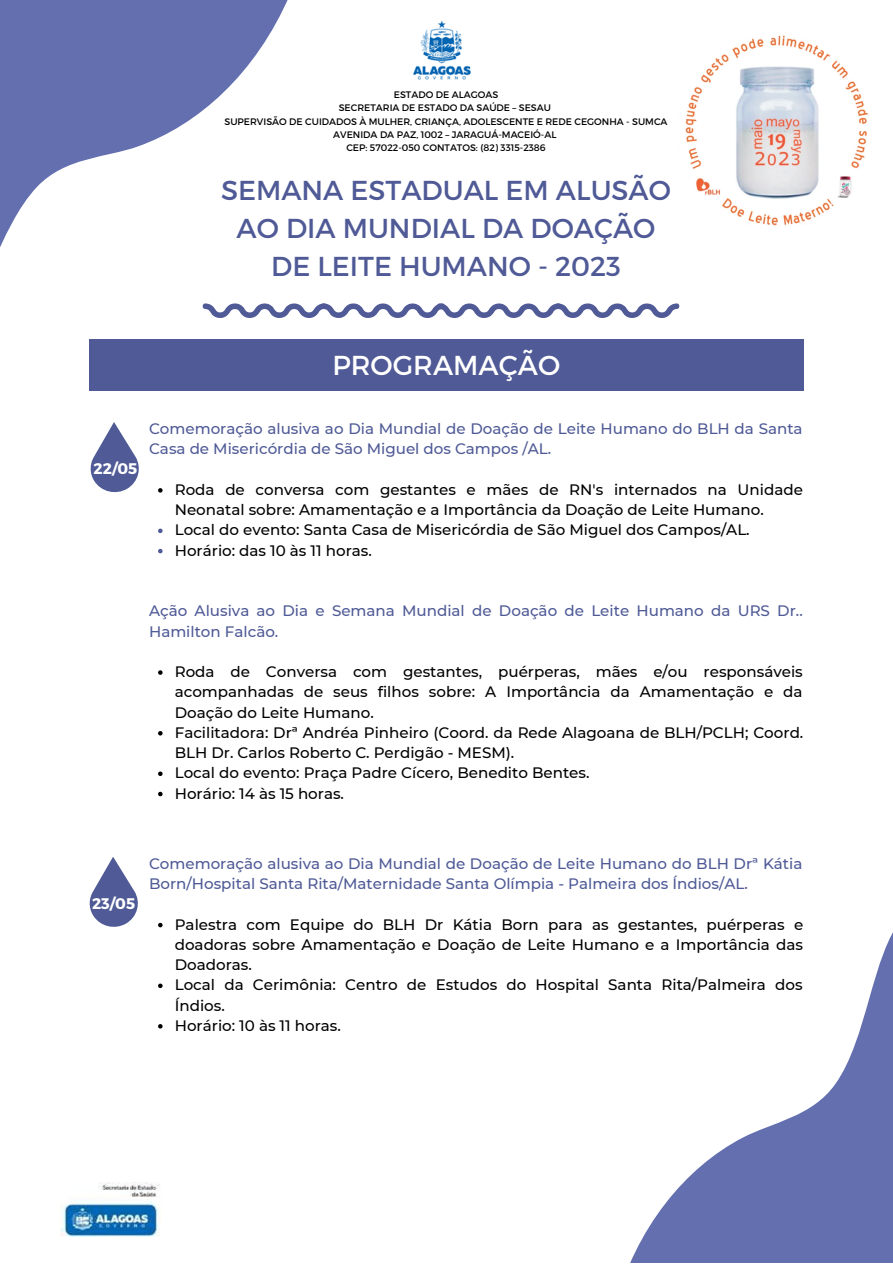
<style>
.page{position:relative;width:893px;height:1264px;background:#fff}
.page>*{position:absolute;margin:0;border:0;box-sizing:border-box;transform-origin:0 0}
.t1{font:27.3px/38.2px "Montserrat";color:#4f5a96;text-align:center}
.t2{font:27.3px "Montserrat";color:#fff}
.t3{font:700 15.3px "Montserrat";color:#fff}
.t4{font:500 15.15px/20.2px "Montserrat";color:#000}
.t5{font:500 15.15px/20.2px "Montserrat";color:#4f5a96}
.t6{font:9.45px "Montserrat";color:#000}
</style>
<div class="page">
<svg style="left:0;top:0;width:288px;height:247px;fill:#636faf"></svg>
<svg style="left:202px;top:303px;width:478px;height:15px"></svg>
<div style="left:89px;top:339px;width:714px;height:51px;background:#4f5a96"></div>
<img style="left:413px;top:21px;width:58px;height:59px">
<img style="left:61px;top:1182px;width:100px;height:54px">
<img style="left:685px;top:35px;width:183px;height:191px">
<svg style="left:630px;top:934px;width:262px;height:328px"></svg>
<svg style="left:158px;top:488px;width:4px;height:4px"></svg>
<svg style="left:158px;top:528px;width:4px;height:5px"></svg>
<svg style="left:158px;top:549px;width:4px;height:4px"></svg>
<svg style="left:158px;top:670px;width:4px;height:4px"></svg>
<svg style="left:158px;top:731px;width:4px;height:4px"></svg>
<svg style="left:158px;top:771px;width:4px;height:5px"></svg>
<svg style="left:158px;top:791px;width:4px;height:5px"></svg>
<svg style="left:90px;top:422px;width:49px;height:71px"></svg>
<svg style="left:89px;top:857px;width:49px;height:70px"></svg>
<svg style="left:158px;top:922px;width:4px;height:5px"></svg>
<svg style="left:158px;top:983px;width:4px;height:5px"></svg>
<svg style="left:158px;top:1024px;width:4px;height:4px"></svg>
<p class="t6" style="left:394px;top:89px;width:106px">ESTADO DE ALAGOAS</p>
<p class="t6" style="left:339px;top:102px;width:214px">SECRETARIA DE ESTADO DA SAÚDE – SESAU</p>
<p class="t6" style="left:224px;top:115px;width:444px">SUPERVISÃO DE CUIDADOS À MULHER, CRIANÇA, ADOLESCENTE E REDE CEGONHA - SUMCA</p>
<p class="t6" style="left:333px;top:128px;width:225px">AVENIDA DA PAZ, 1002 – JARAGUÁ-MACEIÓ-AL</p>
<p class="t6" style="left:346px;top:141px;width:201px">CEP: 57022-050 CONTATOS: (82) 3315-2386</p>
<p class="t1" style="left:221px;top:170px;width:451px">SEMANA ESTADUAL EM ALUSÃO<br>AO DIA MUNDIAL DA DOAÇÃO<br>DE LEITE HUMANO - 2023</p>
<p class="t2" style="left:332px;top:348px;width:229px">PROGRAMAÇÃO</p>
<p class="t3" style="left:94px;top:459px;width:45px">22/05</p>
<p class="t5" style="left:149px;top:418px;width:655px">Comemoração alusiva ao Dia Mundial de Doação de Leite Humano do BLH da Santa<br>Casa de Misericórdia de São Miguel dos Campos /AL.</p>
<p class="t4" style="left:175px;top:479px;width:629px">Roda de conversa com gestantes e mães de RN's internados na Unidade<br>Neonatal sobre: Amamentação e a Importância da Doação de Leite Humano.</p>
<p class="t4" style="left:175px;top:520px;width:576px">Local do evento: Santa Casa de Misericórdia de São Miguel dos Campos/AL.</p>
<p class="t4" style="left:175px;top:540px;width:199px">Horário: das 10 às 11 horas.</p>
<p class="t5" style="left:149px;top:600px;width:655px">Ação Alusiva ao Dia e Semana Mundial de Doação de Leite Humano da URS Dr..<br>Hamilton Falcão.</p>
<p class="t4" style="left:175px;top:661px;width:629px;text-align:justify">Roda de Conversa com gestantes, puérperas, mães e/ou responsáveis acompanhadas de seus filhos sobre: A Importância da Amamentação e da Doação do Leite Humano.</p>
<p class="t4" style="left:175px;top:722px;width:630px">Facilitadora: Drª Andréa Pinheiro (Coord. da Rede Alagoana de BLH/PCLH; Coord.<br>BLH Dr. Carlos Roberto C. Perdigão - MESM).</p>
<p class="t4" style="left:175px;top:762px;width:416px">Local do evento: Praça Padre Cícero, Benedito Bentes.</p>
<p class="t4" style="left:175px;top:783px;width:171px">Horário: 14 às 15 horas.</p>
<p class="t3" style="left:92px;top:893px;width:45px">23/05</p>
<p class="t5" style="left:149px;top:853px;width:654px">Comemoração alusiva ao Dia Mundial de Doação de Leite Humano do BLH Drª Kátia<br>Born/Hospital Santa Rita/Maternidade Santa Olímpia - Palmeira dos Índios/AL.</p>
<p class="t4" style="left:175px;top:914px;width:630px;text-align:justify">Palestra com Equipe do BLH Dr Kátia Born para as gestantes, puérperas e doadoras sobre Amamentação e Doação de Leite Humano e a Importância das Doadoras.</p>
<p class="t4" style="left:175px;top:974px;width:629px">Local da Cerimônia: Centro de Estudos do Hospital Santa Rita/Palmeira dos<br>Índios.</p>
<p class="t4" style="left:175px;top:1015px;width:168px">Horário: 10 às 11 horas.</p>
</div>
